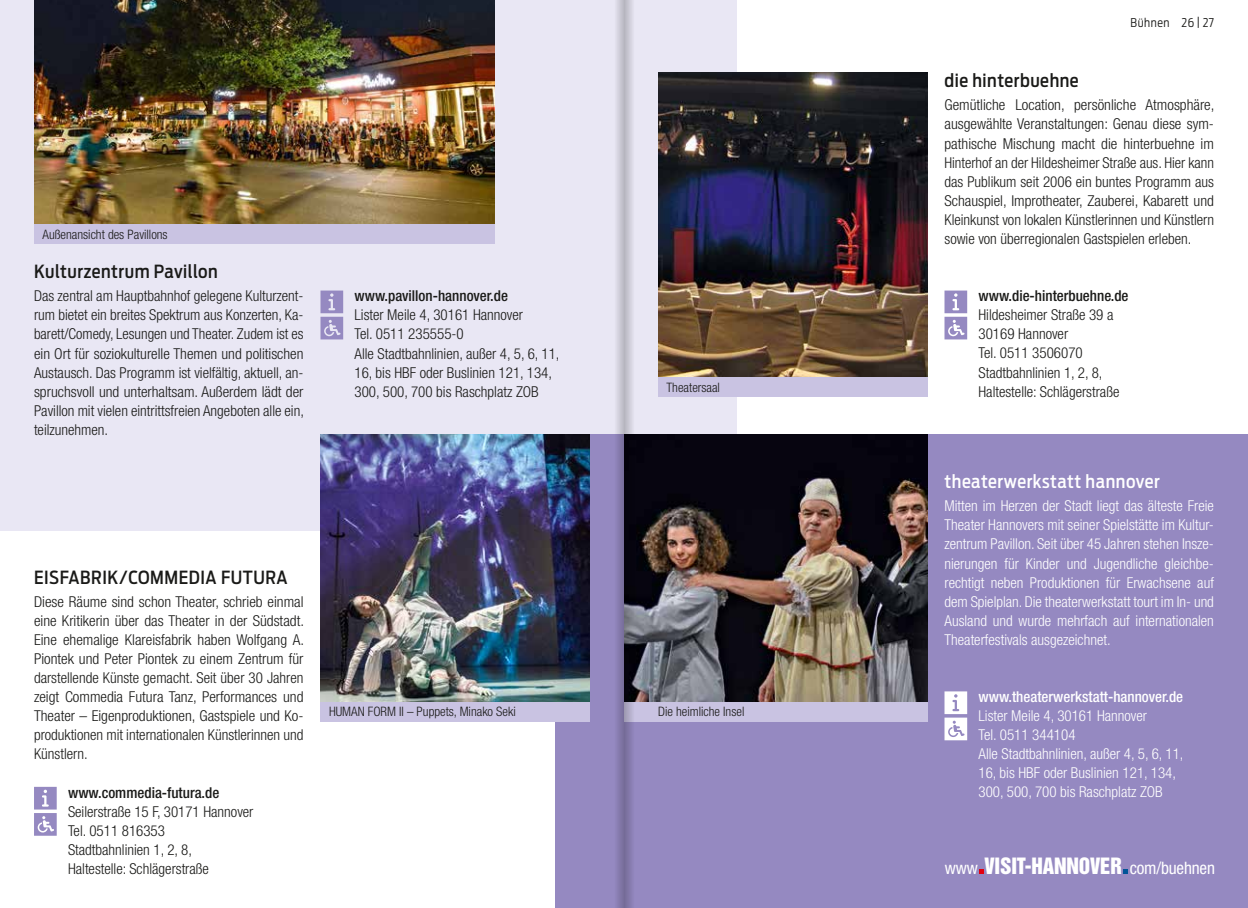
<style>
.page{position:relative;width:1248px;height:908px;background:#fff}
.page>*{position:absolute;margin:0;border:0;box-sizing:border-box;transform-origin:0 0}
.t1{font:500 18px "Antenna Cond";letter-spacing:.03em;color:#1a1a18}
.t2{font:500 18px "Antenna Cond";letter-spacing:.03em;color:#fff}
.t3{font:condensed 17.2px "Helvetica Neue LT Pro";letter-spacing:-.01em;color:#fff}
.t4{font:300 condensed 15px/19px "Helvetica Neue LT Pro";color:#1a1a18;text-align:justify}
.t5{font:300 condensed 15px/19px "Helvetica Neue LT Pro";color:#fff}
.t6{font:500 condensed 15px "Helvetica Neue LT Pro";color:#1a1a18}
.t7{font:500 condensed 15px "Helvetica Neue LT Pro";color:#fff}
.t8{font:300 condensed 13px "Helvetica Neue LT Pro";color:#1a1a18}
.t9{font:300 12px "Antenna Cond";letter-spacing:.05em;color:#1a1a18}
.s1{font-family:"Helvetica Inserat";font-stretch:normal;font-size:20.6px}
</style>
<div class="page">
<div style="left:0;top:0;width:736px;height:530px;background:#e9e7f4"></div>
<div style="left:556px;top:434px;width:691px;height:473px;background:#9589c1"></div>
<img style="left:34px;top:0;width:460px;height:225px">
<div style="left:34px;top:225px;width:460px;height:19px;background:#c9c3e2"></div>
<img style="left:320px;top:434px;width:270px;height:267px">
<div style="left:320px;top:701px;width:270px;height:19px;background:#c9c3e2"></div>
<img style="left:658px;top:72px;width:269px;height:305px">
<img style="left:641px;top:434px;width:286px;height:267px">
<div style="left:624px;top:701px;width:303px;height:19px;background:#c9c3e2"></div>
<svg style="left:944px;top:290px;width:23px;height:49px"></svg>
<svg style="left:944px;top:691px;width:23px;height:49px"></svg>
<svg style="left:34px;top:786px;width:23px;height:49px"></svg>
<svg style="left:320px;top:290px;width:23px;height:49px"></svg>
<div style="left:658px;top:377px;width:269px;height:19px;background:#c9c3e2"></div>
<svg style="left:979px;top:869px;width:4px;height:4px"></svg>
<svg style="left:1123px;top:869px;width:4px;height:4px"></svg>
<svg style="left:624px;top:0;width:17px;height:907px"></svg>
<svg style="left:616px;top:0;width:8px;height:907px"></svg>
<p class="t8" style="left:43px;top:227px;width:127px">Außenansicht des Pavillons</p>
<p class="t1" style="left:34px;top:261px;width:185px">Kulturzentrum Pavillon</p>
<p class="t4" style="left:34px;top:286px;width:271px">Das zentral am Hauptbahnhof gelegene Kulturzent&shy;rum bietet ein breites Spektrum aus Konzerten, Ka&shy;barett/Comedy, Lesungen und Theater. Zudem ist es ein Ort für soziokulturelle Themen und politischen Austausch. Das Programm ist vielfältig, aktuell, an&shy;spruchsvoll und unterhaltsam. Außerdem lädt der Pavillon mit vielen eintrittsfreien Angeboten alle ein, teilzunehmen.</p>
<p class="t6" style="left:354px;top:287px;width:155px">www.pavillon-hannover.de</p>
<p class="t4" style="left:354px;top:305px;width:206px;text-align:left">Lister Meile 4, 30161 Hannover<br>Tel. 0511 235555-0<br>Alle Stadtbahnlinien, außer 4, 5, 6, 11,<br>16, bis HBF oder Buslinien 121, 134,<br>300, 500, 700 bis Raschplatz ZOB</p>
<p class="t8" style="left:666px;top:379px;width:55px">Theatersaal</p>
<p class="t1" style="left:34px;top:566px;width:255px">EISFABRIK/COMMEDIA FUTURA</p>
<p class="t4" style="left:34px;top:591px;width:271px">Diese Räume sind schon Theater, schrieb einmal eine Kritikerin über das Theater in der Südstadt.<br>Eine ehemalige Klareisfabrik haben Wolfgang A.<br>Piontek und Peter Piontek zu einem Zentrum für darstellende Künste gemacht. Seit über 30 Jahren zeigt Commedia Futura Tanz, Performances und Theater – Eigenproduktionen, Gastspiele und Ko&shy;produktionen mit internationalen Künstlerinnen und Künstlern.</p>
<p class="t6" style="left:68px;top:782px;width:153px">www.commedia-futura.de</p>
<p class="t4" style="left:68px;top:801px;width:187px;text-align:left">Seilerstraße 15 F, 30171 Hannover<br>Tel. 0511 816353<br>Stadtbahnlinien 1, 2, 8,<br>Haltestelle: Schlägerstraße</p>
<p class="t8" style="left:329px;top:703px;width:188px">HUMAN FORM II – Puppets, Minako Seki</p>
<p class="t8" style="left:658px;top:703px;width:88px">Die heimliche Insel</p>
<p class="t9" style="left:1130px;top:15px;width:85px">Bühnen 26 | 27</p>
<p class="t1" style="left:944px;top:70px;width:136px">die hinterbuehne</p>
<p class="t4" style="left:944px;top:95px;width:271px">Gemütliche Location, persönliche Atmosphäre, ausgewählte Veranstaltungen: Genau diese sym&shy;pathische Mischung macht die hinterbuehne im Hinterhof an der Hildesheimer Straße aus. Hier kann das Publikum seit 2006 ein buntes Programm aus Schauspiel, Improtheater, Zauberei, Kabarett und Kleinkunst von lokalen Künstlerinnen und Künstlern sowie von überregionalen Gastspielen erleben.</p>
<p class="t6" style="left:978px;top:287px;width:151px">www.die-hinterbuehne.de</p>
<p class="t4" style="left:978px;top:305px;width:142px;text-align:left">Hildesheimer Straße 39 a<br>30169 Hannover<br>Tel. 0511 3506070<br>Stadtbahnlinien 1, 2, 8,<br>Haltestelle: Schlägerstraße</p>
<p class="t2" style="left:944px;top:470px;width:217px">theaterwerkstatt hannover</p>
<p class="t5" style="left:944px;top:496px;width:271px">Mitten im Herzen der Stadt liegt das älteste Freie Theater Hannovers mit seiner Spielstätte im Kultur&shy;zentrum Pavillon. Seit über 45 Jahren stehen Insze-- nierungen für Kinder und Jugendliche gleichbe&shy;rechtigt neben Produktionen für Erwachsene auf dem Spielplan. Die theaterwerkstatt tourt im In- und Ausland und wurde mehrfach auf internationalen Theaterfestivals ausgezeichnet.</p>
<p class="t7" style="left:978px;top:687px;width:206px">www.theaterwerkstatt-hannover.de</p>
<p class="t5" style="left:978px;top:705px;width:206px">Lister Meile 4, 30161 Hannover<br>Tel. 0511 344104<br>Alle Stadtbahnlinien, außer 4, 5, 6, 11,<br>16, bis HBF oder Buslinien 121, 134,<br>300, 500, 700 bis Raschplatz ZOB</p>
<p class="t3" style="left:944px;top:857px;width:272px">www <span class="s1">VISIT-HANNOVER</span> com/buehnen</p>
</div>
